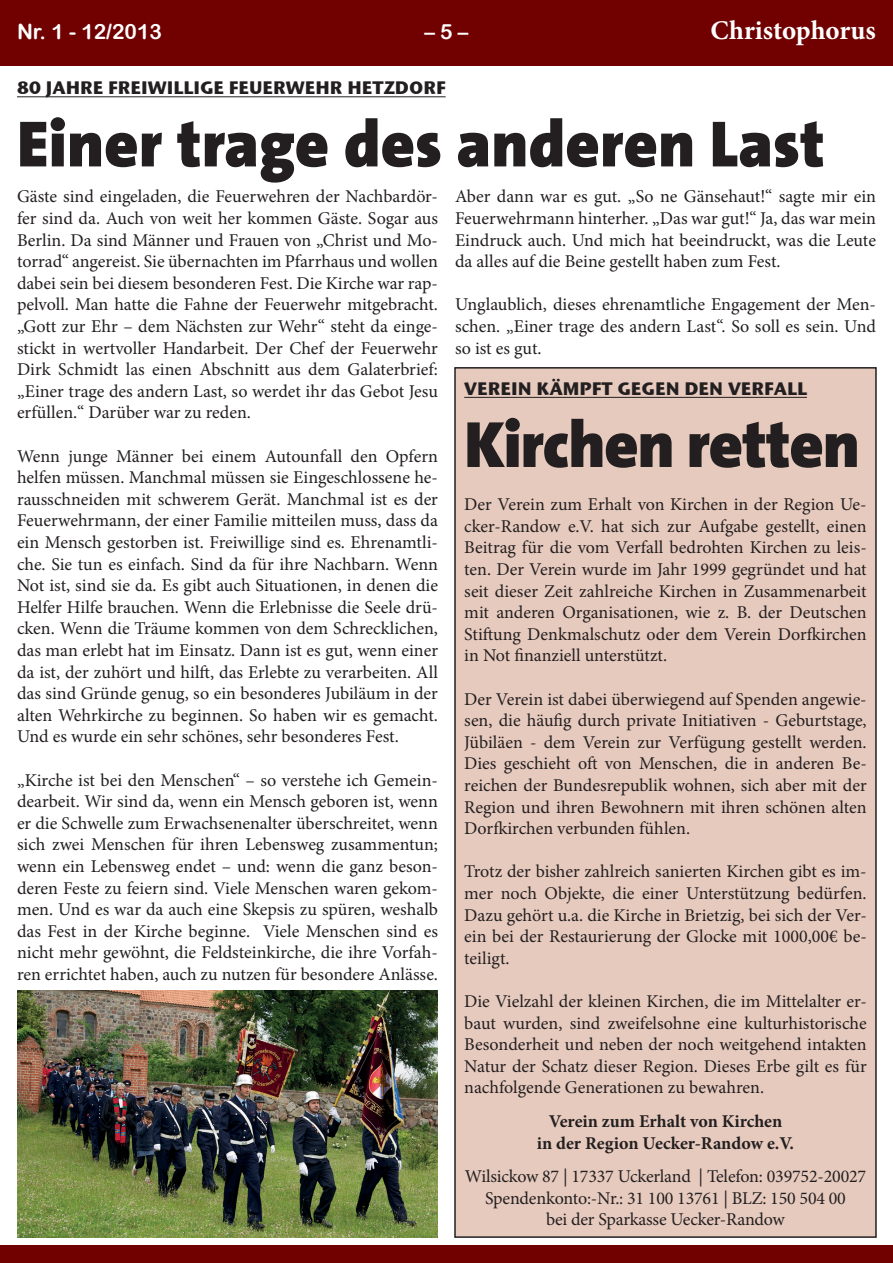
<style>
.page{position:relative;width:893px;height:1263px;background:#fff}
.page>*{position:absolute;margin:0;border:0;box-sizing:border-box;transform-origin:0 0}
.t1{font:900 66px "SPD The Sans";color:#231f20}
.t2{font:900 66px "SPD The Sans";letter-spacing:-.02em;color:#231f20}
.t3{font:700 27px "Minion Pro";color:#fff}
.t4{font:21px "Arial Rounded MT Bold";color:#fff}
.t5{font:18px/21.6px "Minion Pro";color:#231f20;text-align:justify}
.t6{font:700 18px "Stone Sans ITC";color:#231f20}
.t7{font:700 18px/21.6px "Minion Pro";color:#231f20;text-align:center}
</style>
<div class="page">
<div style="left:0;top:0;width:893px;height:66px;background:#710000"></div>
<hr style="left:17px;top:97px;width:429px;height:1px;background:#231f20">
<div style="left:0;top:1246px;width:893px;height:17px;background:#710000"></div>
<img style="left:17px;top:991px;width:421px;height:246px">
<div style="left:455px;top:368px;width:421px;height:869px;background:#e7cabe"></div>
<hr style="left:464px;top:397px;width:343px;height:1px;background:#231f20">
<div style="left:454px;top:367px;width:423px;height:871px;border:2px solid #231f20"></div>
<p class="t4" style="left:17px;top:19px;width:147px">Nr. 1 - 12/2013</p>
<p class="t4" style="left:424px;top:19px;width:45px">– 5 –</p>
<h2 class="t3" style="left:711px;top:11px;width:167px">Christophorus</h2>
<p class="t6" style="left:17px;top:72px;width:430px">80 JAHRE FREIWILLIGE FEUERWEHR HETZDORF</p>
<h1 class="t1" style="left:17px;top:109px;width:809px">Einer trage des anderen Last</h1>
<p class="t5" style="left:17px;top:186px;width:423px">Gäste sind eingeladen, die Feuerwehren der Nachbardör&shy;fer sind da. Auch von weit her kommen Gäste. Sogar aus Berlin. Da sind Männer und Frauen von „Christ und Mo&shy;torrad“ angereist. Sie übernachten im Pfarrhaus und wollen dabei sein bei diesem besonderen Fest. Die Kirche war rap&shy;pelvoll. Man hatte die Fahne der Feuerwehr mitgebracht. „Gott zur Ehr – dem Nächsten zur Wehr“ steht da einge&shy;stickt in wertvoller Handarbeit. Der Chef der Feuerwehr Dirk Schmidt las einen Abschnitt aus dem Galaterbrief: „Einer trage des andern Last, so werdet ihr das Gebot Jesu erfüllen.“ Darüber war zu reden.</p>
<p class="t5" style="left:17px;top:445px;width:423px">Wenn junge Männer bei einem Autounfall den Opfern helfen müssen. Manchmal müssen sie Eingeschlossene he&shy;rausschneiden mit schwerem Gerät. Manchmal ist es der Feuerwehrmann, der einer Familie mitteilen muss, dass da ein Mensch gestorben ist. Freiwillige sind es. Ehrenamtli&shy;che. Sie tun es einfach. Sind da für ihre Nachbarn. Wenn Not ist, sind sie da. Es gibt auch Situationen, in denen die Helfer Hilfe brauchen. Wenn die Erlebnisse die Seele drü&shy;cken. Wenn die Träume kommen von dem Schrecklichen, das man erlebt hat im Einsatz. Dann ist es gut, wenn einer da ist, der zuhört und hilft, das Erlebte zu verarbeiten. All das sind Gründe genug, so ein besonderes Jubiläum in der alten Wehrkirche zu beginnen. So haben wir es gemacht.<br>Und es wurde ein sehr schönes, sehr besonderes Fest.</p>
<p class="t5" style="left:17px;top:769px;width:423px">„Kirche ist bei den Menschen“ – so verstehe ich Gemein&shy;dearbeit. Wir sind da, wenn ein Mensch geboren ist, wenn er die Schwelle zum Erwachsenenalter überschreitet, wenn sich zwei Menschen für ihren Lebensweg zusammentun; wenn ein Lebensweg endet – und: wenn die ganz beson&shy;deren Feste zu feiern sind. Viele Menschen waren gekom&shy;men. Und es war da auch eine Skepsis zu spüren, weshalb das Fest in der Kirche beginne. Viele Menschen sind es nicht mehr gewöhnt, die Feldsteinkirche, die ihre Vorfah&shy;ren errichtet haben, auch zu nutzen für besondere Anlässe.</p>
<p class="t5" style="left:455px;top:186px;width:422px">Aber dann war es gut. „So ne Gänsehaut!“ sagte mir ein Feuerwehrmann hinterher. „Das war gut!“ Ja, das war mein Eindruck auch. Und mich hat beeindruckt, was die Leute da alles auf die Beine gestellt haben zum Fest.</p>
<p class="t5" style="left:455px;top:294px;width:423px">Unglaublich, dieses ehrenamtliche Engagement der Men&shy;schen. „Einer trage des andern Last“. So soll es sein. Und so ist es gut.</p>
<p class="t6" style="left:464px;top:373px;width:344px">VEREIN KÄMPFT GEGEN DEN VERFALL</p>
<h1 class="t2" style="left:464px;top:409px;width:397px">Kirchen retten</h1>
<p class="t5" style="left:464px;top:494px;width:404px">Der Verein zum Erhalt von Kirchen in der Region Ue&shy;cker-Randow e.V. hat sich zur Aufgabe gestellt, einen Beitrag für die vom Verfall bedrohten Kirchen zu leis&shy;ten. Der Verein wurde im Jahr 1999 gegründet und hat seit dieser Zeit zahlreiche Kirchen in Zusammenarbeit mit anderen Organisationen, wie z. B. der Deutschen Stiftung Denkmalschutz oder dem Verein Dorfkirchen in Not finanziell unterstützt.</p>
<p class="t5" style="left:464px;top:688px;width:404px">Der Verein ist dabei überwiegend auf Spenden angewie&shy;sen, die häufig durch private Initiativen - Geburtstage, Jübiläen - dem Verein zur Verfügung gestellt werden.<br>Dies geschieht oft von Menschen, die in anderen Be&shy;reichen der Bundesrepublik wohnen, sich aber mit der Region und ihren Bewohnern mit ihren schönen alten Dorfkirchen verbunden fühlen.</p>
<p class="t5" style="left:464px;top:861px;width:404px">Trotz der bisher zahlreich sanierten Kirchen gibt es im&shy;mer noch Objekte, die einer Unterstützung bedürfen.<br>Dazu gehört u.a. die Kirche in Brietzig, bei sich der Ver&shy;ein bei der Restaurierung der Glocke mit 1000,00€ be&shy;teiligt.</p>
<p class="t5" style="left:464px;top:990px;width:404px">Die Vielzahl der kleinen Kirchen, die im Mittelalter er&shy;baut wurden, sind zweifelsohne eine kulturhistorische Besonderheit und neben der noch weitgehend intakten Natur der Schatz dieser Region. Dieses Erbe gilt es für nachfolgende Generationen zu bewahren.</p>
<p class="t7" style="left:537px;top:1110px;width:259px">Verein zum Erhalt von Kirchen<br>in der Region Uecker-Randow e.V.</p>
<p class="t5" style="left:465px;top:1166px;width:403px;text-align:center">Wilsickow 87 | 17337 Uckerland | Telefon: 039752-20027<br>Spendenkonto:-Nr.: 31 100 13761 | BLZ: 150 504 00<br>bei der Sparkasse Uecker-Randow</p>
</div>
